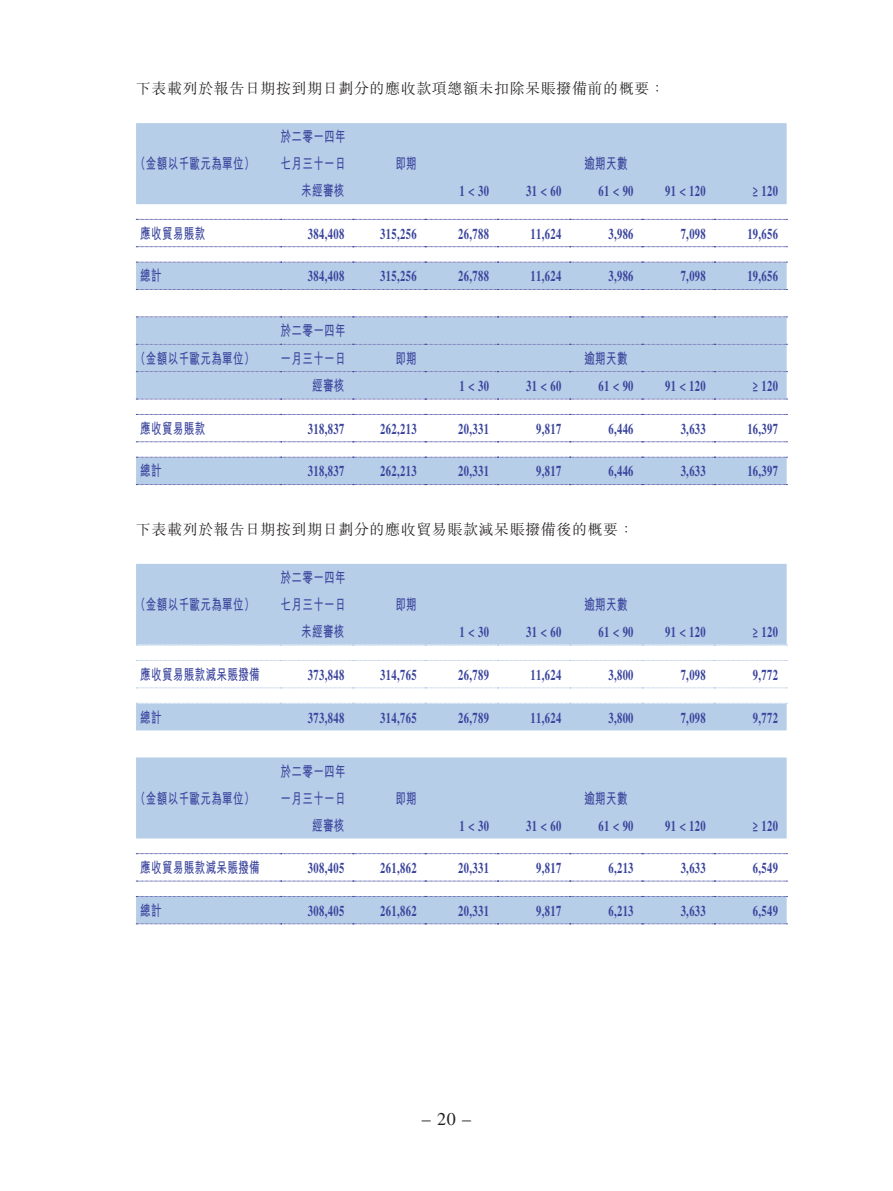
<style>
.page{position:relative;width:893px;height:1191px;background:#fff}
.page>*{position:absolute;margin:0;border:0;box-sizing:border-box;transform-origin:0 0}
.t1{font:18px "Times LT Std";color:#231f20}
._2__附註內文{font:700 15px "Times LT Std";letter-spacing:.035em;color:#3b459d;scale:.7 1}
._2__附註內文-2{font:700 15px "M Hei HK";letter-spacing:.04em;color:#3b459d;scale:.7 1}
._2__附註內文-3{font:300 15px "M Sung HK";letter-spacing:.04em;color:#231f20}
</style>
<div class="page">
<svg style="left:136px;top:123px;width:651px;height:361px;fill:#b6cee8"></svg>
<svg style="left:136px;top:219px;width:651px;height:1px"></svg>
<svg style="left:136px;top:246px;width:651px;height:1px"></svg>
<svg style="left:136px;top:262px;width:651px;height:1px"></svg>
<svg style="left:136px;top:289px;width:651px;height:1px"></svg>
<svg style="left:136px;top:317px;width:651px;height:1px"></svg>
<svg style="left:136px;top:344px;width:651px;height:1px"></svg>
<svg style="left:136px;top:371px;width:651px;height:1px"></svg>
<svg style="left:136px;top:399px;width:651px;height:1px"></svg>
<svg style="left:136px;top:414px;width:651px;height:1px"></svg>
<svg style="left:136px;top:441px;width:651px;height:1px"></svg>
<svg style="left:136px;top:457px;width:651px;height:1px"></svg>
<svg style="left:136px;top:484px;width:651px;height:1px"></svg>
<svg style="left:136px;top:564px;width:651px;height:359px;fill:#b6cee8"></svg>
<svg style="left:136px;top:645px;width:651px;height:1px"></svg>
<svg style="left:136px;top:660px;width:651px;height:1px"></svg>
<svg style="left:136px;top:687px;width:651px;height:1px"></svg>
<svg style="left:136px;top:703px;width:651px;height:1px"></svg>
<svg style="left:136px;top:853px;width:651px;height:1px"></svg>
<svg style="left:136px;top:880px;width:651px;height:1px"></svg>
<svg style="left:136px;top:896px;width:651px;height:1px"></svg>
<svg style="left:136px;top:923px;width:651px;height:1px"></svg>
<p class="_2__附註內文-3" style="left:136px;top:78px;width:530px">下表載列於報告日期按到期日劃分的應收款項總額未扣除呆賬撥備前的概要：</p>
<p class="_2__附註內文-2" style="left:281px;top:126px;width:94px">於二零一四年</p>
<p class="_2__附註內文-2" style="left:135px;top:153px;width:172px">（金額以千歐元為單位）</p>
<p class="_2__附註內文-2" style="left:281px;top:153px;width:94px">七月三十一日</p>
<p class="_2__附註內文-2" style="left:395px;top:153px;width:32px">即期</p>
<p class="_2__附註內文-2" style="left:584px;top:153px;width:63px">逾期天數</p>
<p class="_2__附註內文-2" style="left:301px;top:180px;width:63px">未經審核</p>
<p class="_2__附註內文" style="left:459px;top:182px;width:44px">1&lt;30</p>
<p class="_2__附註內文" style="left:526px;top:182px;width:52px">31 &lt; 60</p>
<p class="_2__附註內文" style="left:598px;top:182px;width:52px">61 &lt; 90</p>
<p class="_2__附註內文" style="left:665px;top:182px;width:60px">91 &lt; 120</p>
<p class="_2__附註內文" style="left:753px;top:182px;width:38px">≥ 120</p>
<p class="_2__附註內文-2" style="left:140px;top:222px;width:94px">應收貿易賬款</p>
<p class="_2__附註內文" style="left:308px;top:225px;width:54px">384,408</p>
<p class="_2__附註內文" style="left:380px;top:225px;width:54px">315,256</p>
<p class="_2__附註內文" style="left:458px;top:225px;width:46px">26,788</p>
<p class="_2__附註內文" style="left:530px;top:225px;width:46px">11,624</p>
<p class="_2__附註內文" style="left:608px;top:225px;width:37px">3,986</p>
<p class="_2__附註內文" style="left:681px;top:225px;width:37px">7,098</p>
<p class="_2__附註內文" style="left:747px;top:225px;width:46px">19,656</p>
<p class="_2__附註內文-2" style="left:140px;top:265px;width:32px">總計</p>
<p class="_2__附註內文" style="left:308px;top:267px;width:54px">384,408</p>
<p class="_2__附註內文" style="left:380px;top:267px;width:54px">315,256</p>
<p class="_2__附註內文" style="left:458px;top:267px;width:46px">26,788</p>
<p class="_2__附註內文" style="left:530px;top:267px;width:46px">11,624</p>
<p class="_2__附註內文" style="left:608px;top:267px;width:37px">3,986</p>
<p class="_2__附註內文" style="left:681px;top:267px;width:37px">7,098</p>
<p class="_2__附註內文" style="left:747px;top:267px;width:46px">19,656</p>
<p class="_2__附註內文-2" style="left:281px;top:320px;width:94px">於二零一四年</p>
<p class="_2__附註內文-2" style="left:135px;top:347px;width:172px">（金額以千歐元為單位）</p>
<p class="_2__附註內文-2" style="left:281px;top:347px;width:94px">一月三十一日</p>
<p class="_2__附註內文-2" style="left:395px;top:347px;width:32px">即期</p>
<p class="_2__附註內文-2" style="left:584px;top:347px;width:63px">逾期天數</p>
<p class="_2__附註內文-2" style="left:312px;top:374px;width:48px">經審核</p>
<p class="_2__附註內文" style="left:459px;top:377px;width:44px">1&lt;30</p>
<p class="_2__附註內文" style="left:526px;top:377px;width:52px">31 &lt; 60</p>
<p class="_2__附註內文" style="left:598px;top:377px;width:52px">61 &lt; 90</p>
<p class="_2__附註內文" style="left:665px;top:377px;width:60px">91 &lt; 120</p>
<p class="_2__附註內文" style="left:753px;top:377px;width:38px">≥ 120</p>
<p class="_2__附註內文-2" style="left:140px;top:417px;width:94px">應收貿易賬款</p>
<p class="_2__附註內文" style="left:308px;top:420px;width:54px">318,837</p>
<p class="_2__附註內文" style="left:380px;top:420px;width:54px">262,213</p>
<p class="_2__附註內文" style="left:458px;top:420px;width:46px">20,331</p>
<p class="_2__附註內文" style="left:536px;top:420px;width:37px">9,817</p>
<p class="_2__附註內文" style="left:608px;top:420px;width:37px">6,446</p>
<p class="_2__附註內文" style="left:681px;top:420px;width:37px">3,633</p>
<p class="_2__附註內文" style="left:747px;top:420px;width:46px">16,397</p>
<p class="_2__附註內文-2" style="left:140px;top:460px;width:32px">總計</p>
<p class="_2__附註內文" style="left:308px;top:462px;width:54px">318,837</p>
<p class="_2__附註內文" style="left:380px;top:462px;width:54px">262,213</p>
<p class="_2__附註內文" style="left:458px;top:462px;width:46px">20,331</p>
<p class="_2__附註內文" style="left:536px;top:462px;width:37px">9,817</p>
<p class="_2__附註內文" style="left:608px;top:462px;width:37px">6,446</p>
<p class="_2__附註內文" style="left:681px;top:462px;width:37px">3,633</p>
<p class="_2__附註內文" style="left:747px;top:462px;width:46px">16,397</p>
<p class="_2__附註內文-3" style="left:136px;top:519px;width:499px">下表載列於報告日期按到期日劃分的應收貿易賬款減呆賬撥備後的概要：</p>
<p class="_2__附註內文-2" style="left:281px;top:566px;width:94px">於二零一四年</p>
<p class="_2__附註內文-2" style="left:135px;top:593px;width:172px">（金額以千歐元為單位）</p>
<p class="_2__附註內文-2" style="left:281px;top:593px;width:94px">七月三十一日</p>
<p class="_2__附註內文-2" style="left:395px;top:593px;width:32px">即期</p>
<p class="_2__附註內文-2" style="left:584px;top:593px;width:63px">逾期天數</p>
<p class="_2__附註內文-2" style="left:301px;top:620px;width:63px">未經審核</p>
<p class="_2__附註內文" style="left:459px;top:623px;width:44px">1&lt;30</p>
<p class="_2__附註內文" style="left:526px;top:623px;width:52px">31 &lt; 60</p>
<p class="_2__附註內文" style="left:598px;top:623px;width:52px">61 &lt; 90</p>
<p class="_2__附註內文" style="left:665px;top:623px;width:60px">91 &lt; 120</p>
<p class="_2__附註內文" style="left:753px;top:623px;width:38px">≥ 120</p>
<p class="_2__附註內文-2" style="left:140px;top:663px;width:172px">應收貿易賬款減呆賬撥備</p>
<p class="_2__附註內文" style="left:308px;top:666px;width:54px">373,848</p>
<p class="_2__附註內文" style="left:380px;top:666px;width:54px">314,765</p>
<p class="_2__附註內文" style="left:458px;top:666px;width:46px">26,789</p>
<p class="_2__附註內文" style="left:530px;top:666px;width:46px">11,624</p>
<p class="_2__附註內文" style="left:608px;top:666px;width:37px">3,800</p>
<p class="_2__附註內文" style="left:681px;top:666px;width:37px">7,098</p>
<p class="_2__附註內文" style="left:753px;top:666px;width:37px">9,772</p>
<p class="_2__附註內文-2" style="left:140px;top:706px;width:32px">總計</p>
<p class="_2__附註內文" style="left:308px;top:708px;width:54px">373,848</p>
<p class="_2__附註內文" style="left:380px;top:708px;width:54px">314,765</p>
<p class="_2__附註內文" style="left:458px;top:708px;width:46px">26,789</p>
<p class="_2__附註內文" style="left:530px;top:708px;width:46px">11,624</p>
<p class="_2__附註內文" style="left:608px;top:708px;width:37px">3,800</p>
<p class="_2__附註內文" style="left:681px;top:708px;width:37px">7,098</p>
<p class="_2__附註內文" style="left:753px;top:708px;width:37px">9,772</p>
<p class="_2__附註內文-2" style="left:281px;top:760px;width:94px">於二零一四年</p>
<p class="_2__附註內文-2" style="left:135px;top:787px;width:172px">（金額以千歐元為單位）</p>
<p class="_2__附註內文-2" style="left:281px;top:787px;width:94px">一月三十一日</p>
<p class="_2__附註內文-2" style="left:395px;top:787px;width:32px">即期</p>
<p class="_2__附註內文-2" style="left:584px;top:787px;width:63px">逾期天數</p>
<p class="_2__附註內文-2" style="left:312px;top:814px;width:48px">經審核</p>
<p class="_2__附註內文" style="left:459px;top:816px;width:44px">1&lt;30</p>
<p class="_2__附註內文" style="left:526px;top:816px;width:52px">31 &lt; 60</p>
<p class="_2__附註內文" style="left:598px;top:816px;width:52px">61 &lt; 90</p>
<p class="_2__附註內文" style="left:665px;top:816px;width:60px">91 &lt; 120</p>
<p class="_2__附註內文" style="left:753px;top:816px;width:38px">≥ 120</p>
<p class="_2__附註內文-2" style="left:140px;top:856px;width:172px">應收貿易賬款減呆賬撥備</p>
<p class="_2__附註內文" style="left:308px;top:859px;width:54px">308,405</p>
<p class="_2__附註內文" style="left:380px;top:859px;width:54px">261,862</p>
<p class="_2__附註內文" style="left:458px;top:859px;width:46px">20,331</p>
<p class="_2__附註內文" style="left:536px;top:859px;width:37px">9,817</p>
<p class="_2__附註內文" style="left:608px;top:859px;width:37px">6,213</p>
<p class="_2__附註內文" style="left:681px;top:859px;width:37px">3,633</p>
<p class="_2__附註內文" style="left:753px;top:859px;width:37px">6,549</p>
<p class="_2__附註內文-2" style="left:140px;top:899px;width:32px">總計</p>
<p class="_2__附註內文" style="left:308px;top:901px;width:54px">308,405</p>
<p class="_2__附註內文" style="left:380px;top:901px;width:54px">261,862</p>
<p class="_2__附註內文" style="left:458px;top:901px;width:46px">20,331</p>
<p class="_2__附註內文" style="left:536px;top:901px;width:37px">9,817</p>
<p class="_2__附註內文" style="left:608px;top:901px;width:37px">6,213</p>
<p class="_2__附註內文" style="left:681px;top:901px;width:37px">3,633</p>
<p class="_2__附註內文" style="left:753px;top:901px;width:37px">6,549</p>
<p class="t1" style="left:422px;top:1109px;width:51px">–20–</p>
</div>
